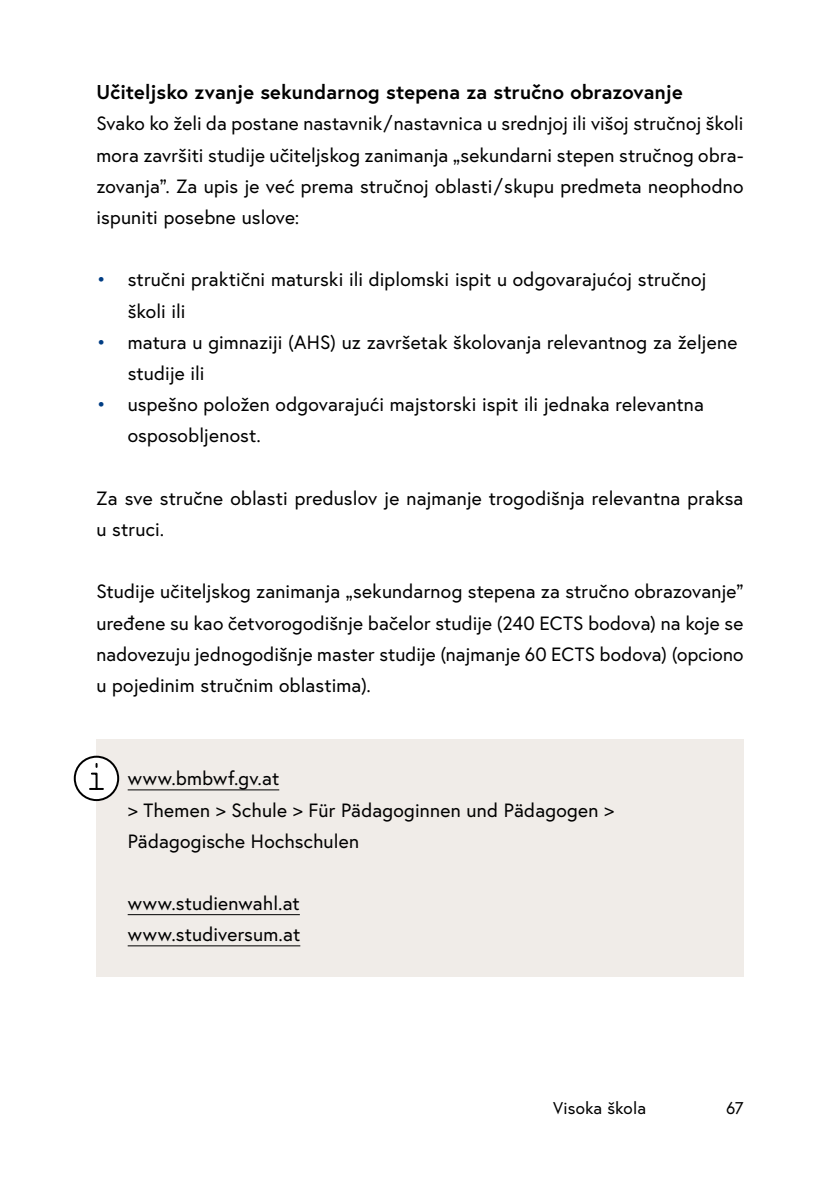
<style>
.page{position:relative;width:840px;height:1191px;background:#fff}
.page>*{position:absolute;margin:0;border:0;box-sizing:border-box;transform-origin:0 0}
.h4_ohne_Nummerierung{font:700 20px "Europa Austria";letter-spacing:.01em;color:#000}
.p_Abstand_danach_mehr{font:19.2px/31.2px "Europa Austria";letter-spacing:.005em;color:#000}
.p_Abstand_danach{font:19.2px/31.2px "Europa Austria";letter-spacing:.01em;color:#000;text-align:justify}
.Infobox_p_Infobox{font:19.2px/31.2px "Europa Austria";letter-spacing:.015em;color:#000}
.Infobox_p_Infobox_letzter_Absatz{font:19.2px/31.2px "Europa Austria";letter-spacing:.01em;color:#000}
.t1{font:17px "Europa Austria";letter-spacing:.01em;color:#000}
.s1{color:#003d84}
</style>
<div class="page">
<div style="left:96px;top:739px;width:647px;height:144px;background:#f0ece8"></div>
<hr style="left:128px;top:789px;width:151px;height:1px;background:#000">
<div style="left:96px;top:864px;width:647px;height:112px;background:#f0ece8"></div>
<hr style="left:128px;top:914px;width:172px;height:1px;background:#000">
<hr style="left:128px;top:945px;width:172px;height:1px;background:#000">
<div style="left:75px;top:756px;width:43px;height:44px;background:#fff;border-radius:50%"></div>
<div style="left:74px;top:755px;width:45px;height:46px;border:2px solid #000;border-radius:50%"></div>
<svg style="left:89px;top:763px;width:15px;height:27px"></svg>
<h4 class="h4_ohne_Nummerierung" style="left:96px;top:79px;width:587px">Učiteljsko zvanje sekundarnog stepena za stručno obrazovanje</h4>
<p class="p_Abstand_danach" style="left:96px;top:108px;width:648px">Svako ko želi da postane nastavnik/nastavnica u srednjoj ili višoj stručnoj školi mora završiti studije učiteljskog zanimanja „sekundarni stepen stručnog obra&shy;zovanja”. Za upis je već prema stručnoj oblasti/skupu predmeta neophodno ispuniti posebne uslove:</p>
<p class="p_Abstand_danach_mehr" style="left:128px;top:264px;width:580px;text-indent:-31px"><span class="s1">•</span> stručni praktični maturski ili diplomski ispit u odgovarajućoj stručnoj školi ili</p>
<p class="p_Abstand_danach_mehr" style="left:128px;top:326px;width:610px;text-indent:-31px"><span class="s1">•</span> matura u gimnaziji (AHS) uz završetak školovanja relevantnog za željene studije ili</p>
<p class="p_Abstand_danach_mehr" style="left:128px;top:388px;width:577px;text-indent:-31px"><span class="s1">•</span> uspešno položen odgovarajući majstorski ispit ili jednaka relevantna osposobljenost.</p>
<p class="p_Abstand_danach" style="left:96px;top:482px;width:648px">Za sve stručne oblasti preduslov je najmanje trogodišnja relevantna praksa u struci.</p>
<p class="p_Abstand_danach_mehr" style="left:96px;top:575px;width:648px;text-align:justify">Studije učiteljskog zanimanja „sekundarnog stepena za stručno obrazovanje” uređene su kao četvorogodišnje bačelor studije (240 ECTS bodova) na koje se nadovezuju jednogodišnje master studije (najmanje 60 ECTS bodova) (opciono u pojedinim stručnim oblastima).</p>
<p class="Infobox_p_Infobox" style="left:128px;top:763px;width:488px">www.bmbwf.gv.at<br>&gt; Themen &gt; Schule &gt; Für Pädagoginnen und Pädagogen &gt;<br>Pädagogische Hochschulen</p>
<p class="Infobox_p_Infobox_letzter_Absatz" style="left:128px;top:887px;width:174px">www.studienwahl.at www.studiversum.at</p>
<p class="t1" style="left:553px;top:1096px;width:94px">Visoka škola</p>
<p class="t1" style="left:725px;top:1096px;width:19px">67</p>
</div>
